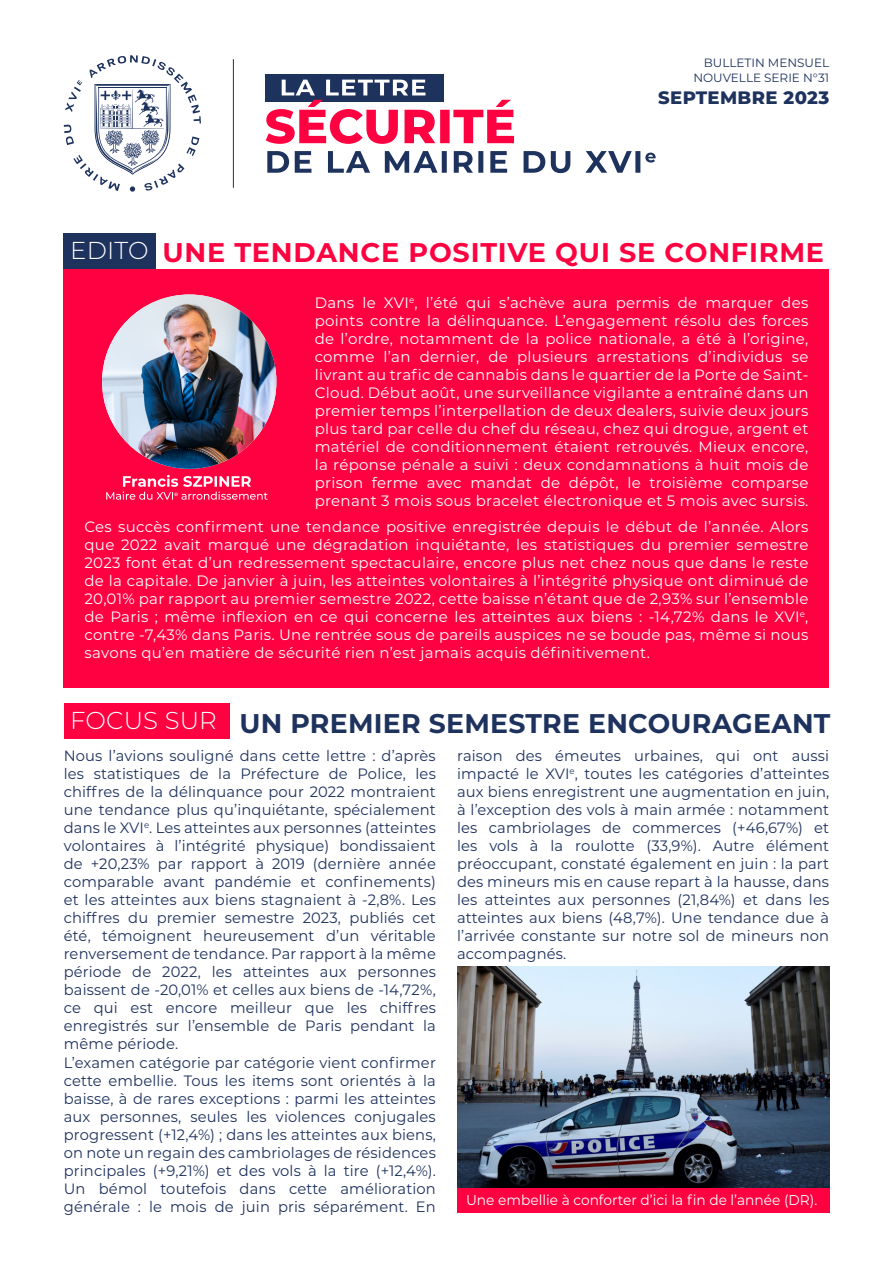
<style>
.page{position:relative;width:893px;height:1263px;background:#fff}
.page>*{position:absolute;margin:0;border:0;box-sizing:border-box;transform-origin:0 0}
.t1{font:700 27px "Montserrat";letter-spacing:.03em;color:#ff0040}
.t2{font:700 27px "Montserrat";letter-spacing:.01em;color:#1e325e}
.t3{font:800 18px "Montserrat";letter-spacing:.02em;color:#1e325e}
.t4{font:15px/18px "Montserrat";letter-spacing:.01em;color:#1e325e}
.t5{font:15px/18px "Montserrat";letter-spacing:.02em;color:#fff;text-align:justify}
.t6{font:14.25px "Montserrat";color:#fff}
.t7{font:12px/15.6px "Montserrat";color:#1e325e;text-align:right}
.s1{font-weight:300;font-size:24.45px;color:#fff}
</style>
<div class="page">
<div style="left:64px;top:269px;width:765px;height:419px;background:#ff0040"></div>
<div style="left:64px;top:234px;width:92px;height:35px;background:#1e325e"></div>
<div style="left:64px;top:704px;width:166px;height:35px;background:#ff0040"></div>
<img style="left:102px;top:294px;width:174px;height:175px;border-radius:87px">
<svg style="left:106px;top:475px;width:162px;height:25px"></svg>
<svg style="left:64px;top:55px;width:137px;height:137px"></svg>
<div style="left:265px;top:74px;width:178px;height:28px;background:#1e325e"></div>
<svg style="left:267px;top:151px;width:389px;height:22px"></svg>
<svg style="left:266px;top:80px;width:248px;height:64px"></svg>
<hr style="left:233px;top:59px;width:1px;height:129px;background:#1e325e">
<img style="left:457px;top:966px;width:372px;height:222px">
<div style="left:457px;top:1188px;width:372px;height:24px;background:#ff0040"></div>
<p class="t7" style="left:693px;top:54px;width:137px">BULLETIN MENSUEL<br>NOUVELLE SERIE N°31</p>
<p class="t3" style="left:658px;top:84px;width:172px">SEPTEMBRE 2023</p>
<h1 class="t1" style="left:70px;top:233px;width:755px"><span class="s1">EDITO</span> UNE TENDANCE POSITIVE QUI SE CONFIRME</h1>
<p class="t5" style="left:315px;top:293px;width:495px">Dans le XVI<sup>e</sup>, l’été qui s’achève aura permis de marquer des points contre la délinquance. L’engagement résolu des forces de l’ordre, notamment de la police nationale, a été à l’origine, comme l’an dernier, de plusieurs arrestations d’individus se livrant au trafic de cannabis dans le quartier de la Porte de Saint-Cloud. Début août, une surveillance vigilante a entraîné dans un premier temps l’interpellation de deux dealers, suivie deux jours plus tard par celle du chef du réseau, chez qui drogue, argent et matériel de conditionnement étaient retrouvés. Mieux encore, la réponse pénale a suivi : deux condamnations à huit mois de prison ferme avec mandat de dépôt, le troisième comparse prenant 3 mois sous bracelet électronique et 5 mois avec sursis.</p>
<p class="t5" style="left:84px;top:518px;width:725px">Ces succès confirment une tendance positive enregistrée depuis le début de l’année. Alors que 2022 avait marqué une dégradation inquiétante, les statistiques du premier semestre 2023 font état d’un redressement spectaculaire, encore plus net chez nous que dans le reste de la capitale. De janvier à juin, les atteintes volontaires à l’intégrité physique ont diminué de 20,01% par rapport au premier semestre 2022, cette baisse n’étant que de 2,93% sur l’ensemble de Paris ; même inflexion en ce qui concerne les atteintes aux biens : -14,72% dans le XVI<sup>e</sup>, contre -7,43% dans Paris. Une rentrée sous de pareils auspices ne se boude pas, même si nous savons qu’en matière de sécurité rien n’est jamais acquis définitivement.</p>
<h1 class="t2" style="left:70px;top:704px;width:762px"><span class="s1">FOCUS SUR</span> UN PREMIER SEMESTRE ENCOURAGEANT</h1>
<p class="t4" style="left:64px;top:747px;width:374px">Nous l’avions souligné dans cette lettre : d’après les statistiques de la Préfecture de Police, les chiffres de la délinquance pour 2022 montraient une tendance plus qu’inquiétante, spécialement dans le XVI<sup>e</sup>. Les atteintes aux personnes (atteintes volontaires à l’intégrité physique) bondissaient de +20,23% par rapport à 2019 (dernière année comparable avant pandémie et confinements) et les atteintes aux biens stagnaient à -2,8%. Les chiffres du premier semestre 2023, publiés cet été, témoignent heureusement d’un véritable renversement de tendance. Par rapport à la même période de 2022, les atteintes aux personnes baissent de -20,01% et celles aux biens de -14,72%, ce qui est encore meilleur que les chiffres enregistrés sur l’ensemble de Paris pendant la même période.<br>L’examen catégorie par catégorie vient confirmer cette embellie. Tous les items sont orientés à la baisse, à de rares exceptions : parmi les atteintes aux personnes, seules les violences conjugales progressent (+12,4%) ; dans les atteintes aux biens, on note un regain des cambriolages de résidences principales (+9,21%) et des vols à la tire (+12,4%).<br>Un bémol toutefois dans cette amélioration générale : le mois de juin pris séparément. En</p>
<p class="t4" style="left:457px;top:747px;width:374px;text-align:justify">raison des émeutes urbaines, qui ont aussi impacté le XVI<sup>e</sup>, toutes les catégories d’atteintes aux biens enregistrent une augmentation en juin, à l’exception des vols à main armée : notamment les cambriolages de commerces (+46,67%) et les vols à la roulotte (33,9%). Autre élément préoccupant, constaté également en juin : la part des mineurs mis en cause repart à la hausse, dans les atteintes aux personnes (21,84%) et dans les atteintes aux biens (48,7%). Une tendance due à l’arrivée constante sur notre sol de mineurs non accompagnés.</p>
<p class="t6" style="left:466px;top:1190px;width:353px">Une embellie à conforter d’ici la fin de l’année (DR).</p>
</div>
